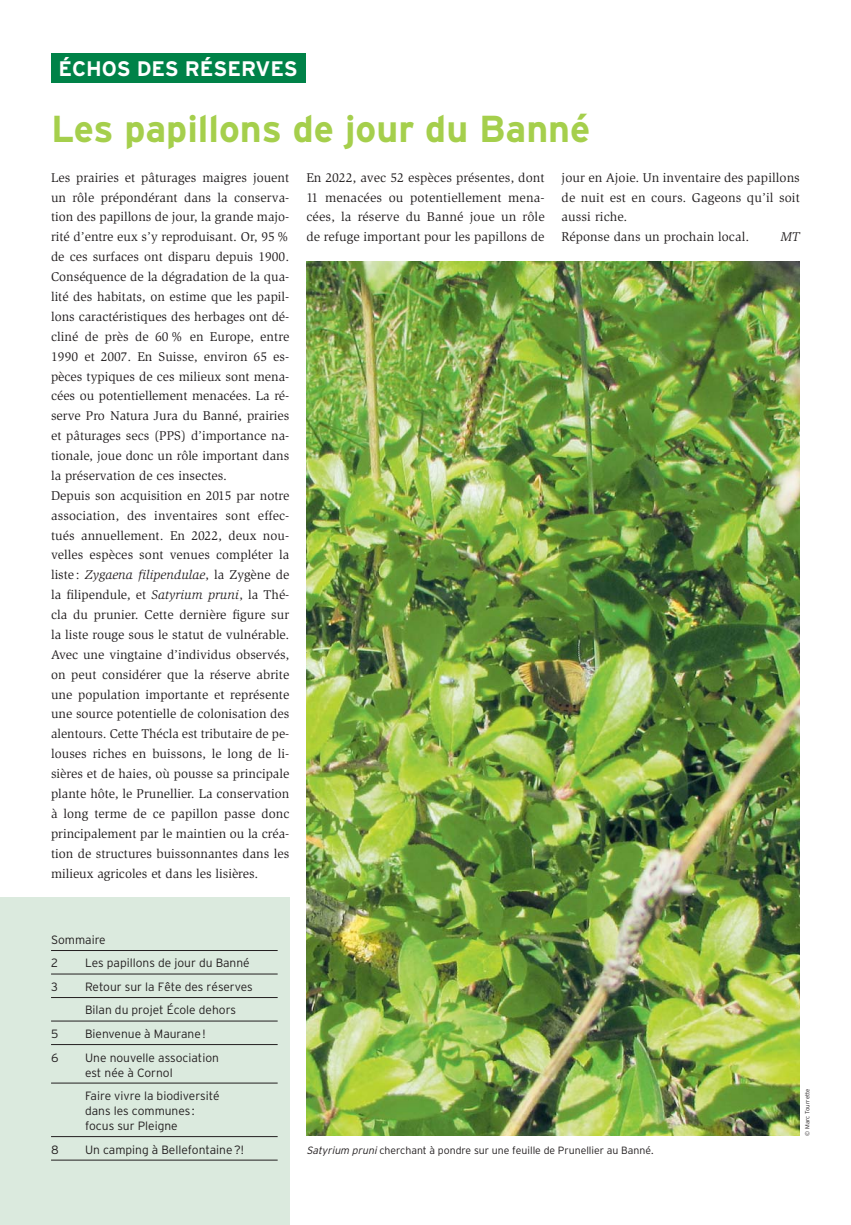
<style>
.page{position:relative;width:851px;height:1225px;background:#fff}
.page>*{position:absolute;margin:0;border:0;box-sizing:border-box;transform-origin:0 0}
.t1{font:700 37.5px "Interstate";color:#a5cf4c}
.t2{font:700 21px "Interstate";color:#fff}
.t3{font:13.05px/19.8px "Slimbach Std";color:#231f20}
.t4{font:italic 13.05px "Slimbach Std";color:#231f20}
.t5{font:300 12px/15px "Interstate";color:#231f20}
.t6{font:300 10.5px "Interstate";color:#231f20}
.t7{font:300 6px "Interstate";color:#231f20}
.s1{font-style:italic}
</style>
<div class="page">
<div style="left:0;top:897px;width:289px;height:328px;background:#dbeade"></div>
<hr style="left:51px;top:950px;width:226px;height:1px;background:#231f20">
<hr style="left:51px;top:973px;width:226px;height:1px;background:#231f20">
<hr style="left:51px;top:997px;width:226px;height:1px;background:#231f20">
<hr style="left:51px;top:1020px;width:226px;height:1px;background:#231f20">
<hr style="left:51px;top:1044px;width:226px;height:1px;background:#231f20">
<hr style="left:51px;top:1082px;width:226px;height:1px;background:#231f20">
<hr style="left:51px;top:1136px;width:226px;height:1px;background:#231f20">
<hr style="left:51px;top:1159px;width:226px;height:1px;background:#231f20">
<img style="left:306px;top:261px;width:493px;height:875px">
<div style="left:51px;top:53px;width:254px;height:29px;background:#008248"></div>
<h2 class="t2" style="left:58px;top:61px;width:241px">ÉCHOS DES RÉSERVES</h2>
<h1 class="t1" style="left:51px;top:115px;width:540px">Les papillons de jour du Banné</h1>
<p class="t3" style="left:51px;top:169px;width:240px">Les prairies et pâturages maigres jouent un rôle prépondérant dans la conserva&shy;tion des papillons de jour, la grande majo&shy;rité d’entre eux s’y reproduisant. Or, 95 % de ces surfaces ont disparu depuis 1900.<br>Conséquence de la dégradation de la qua&shy;lité des habitats, on estime que les papil&shy;lons caractéristiques des herbages ont dé&shy;cliné de près de 60 % en Europe, entre 1990 et 2007. En Suisse, environ 65 es&shy;pèces typiques de ces milieux sont mena&shy;cées ou potentiellement menacées. La ré&shy;serve Pro Natura Jura du Banné, prairies et pâturages secs (PPS) d’importance na&shy;tionale, joue donc un rôle important dans la préservation de ces insectes.<br>Depuis son acquisition en 2015 par notre association, des inventaires sont effec&shy;tués annuellement. En 2022, deux nou&shy;velles espèces sont venues compléter la liste : <span class="s1">Zygaena filipendulae</span>, la Zygène de la filipendule, et <span class="s1">Satyrium pruni</span>, la Thé&shy;cla du prunier. Cette dernière figure sur la liste rouge sous le statut de vulnérable.<br>Avec une vingtaine d’individus observés, on peut considérer que la réserve abrite une population importante et représente une source potentielle de colonisation des alentours. Cette Thécla est tributaire de pe&shy;louses riches en buissons, le long de li&shy;sières et de haies, où pousse sa principale plante hôte, le Prunellier. La conservation à long terme de ce papillon passe donc principalement par le maintien ou la créa&shy;tion de structures buissonnantes dans les milieux agricoles et dans les lisières.</p>
<p class="t3" style="left:306px;top:169px;width:240px;text-align:justify">En 2022, avec 52 espèces présentes, dont 11 menacées ou potentiellement mena&shy;cées, la réserve du Banné joue un rôle de refuge important pour les papillons de</p>
<p class="t3" style="left:561px;top:169px;width:240px">jour en Ajoie. Un inventaire des papillons de nuit est en cours. Gageons qu’il soit aussi riche.<br>Réponse dans un prochain local.</p>
<p class="t4" style="left:780px;top:232px;width:21px">MT</p>
<p class="t5" style="left:51px;top:929px;width:56px;line-height:23.5px">Sommaire<br>2</p>
<p class="t5" style="left:85px;top:956px;width:166px">Les papillons de jour du Banné</p>
<p class="t5" style="left:51px;top:980px;width:8px">3</p>
<p class="t5" style="left:85px;top:976px;width:169px;line-height:23.5px">Retour sur la Fête des réserves<br>Bilan du projet École dehors</p>
<p class="t5" style="left:51px;top:1027px;width:9px">5</p>
<p class="t5" style="left:85px;top:1027px;width:122px">Bienvenue à Maurane !</p>
<p class="t5" style="left:51px;top:1050px;width:9px">6</p>
<p class="t5" style="left:85px;top:1050px;width:135px">Une nouvelle association est née à Cornol</p>
<p class="t5" style="left:85px;top:1089px;width:136px">Faire vivre la biodiversité dans les communes : focus sur Pleigne</p>
<p class="t5" style="left:51px;top:1142px;width:9px">8</p>
<p class="t5" style="left:85px;top:1142px;width:160px">Un camping à Bellefontaine ?!</p>
<p class="t6" style="left:306px;top:1145px;width:348px"><span class="s1">Satyrium pruni</span> cherchant à pondre sur une feuille de Prunellier au Banné.</p>
<p class="t7" style="left:804px;top:1135px;width:49px;rotate:-90deg">© Marc Tourrette</p>
</div>
